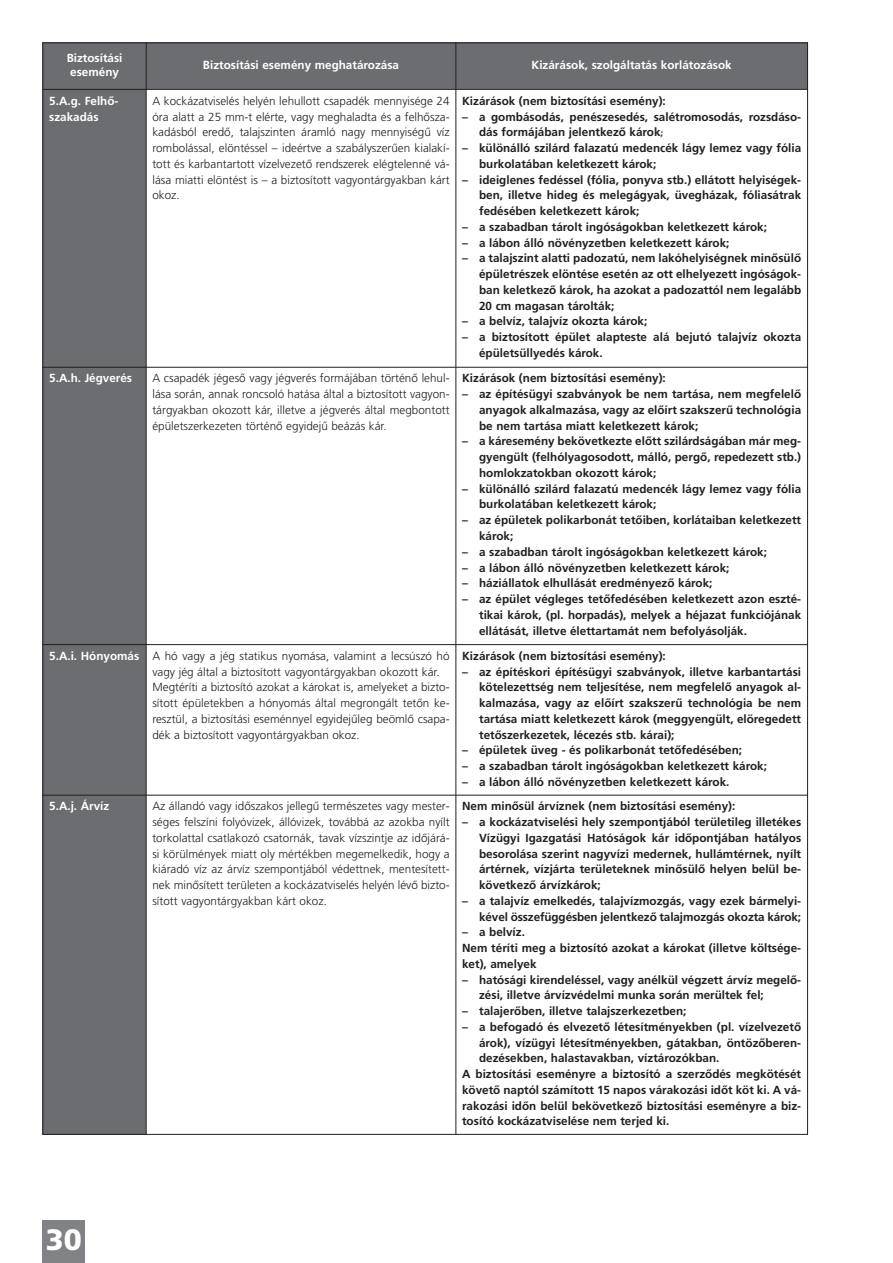
<style>
.page{position:relative;width:893px;height:1263px;background:#fff}
.page>*{position:absolute;margin:0;border:0;box-sizing:border-box;transform-origin:0 0}
.t1{font:700 29.4px "Frutiger M";color:#fff}
.t2{font:11.7px/15.8px "Frutiger M Medium";color:#231f20}
.t3{font:11.7px/15.8px "Frutiger M Light";color:#231f20;text-align:justify}
.t4{font:11.7px/14.1px "Frutiger M Medium";color:#fff;text-align:center}
.s1{font-family:"Adobe Devanagari";font-weight:700;font-style:italic}
.s2{font-family:"Frutiger M Medium";color:#fff}
</style>
<div class="page">
<div style="left:43px;top:1220px;width:42px;height:43px;background:#808285"></div>
<div style="left:43px;top:43px;width:103px;height:46px;background:#6c6d70"></div>
<div style="left:146px;top:43px;width:310px;height:46px;background:#6c6d70"></div>
<div style="left:456px;top:43px;width:352px;height:46px;background:#6c6d70"></div>
<div style="left:43px;top:89px;width:103px;height:278px;background:#6c6d70"></div>
<div style="left:43px;top:367px;width:103px;height:278px;background:#6c6d70"></div>
<div style="left:43px;top:645px;width:103px;height:150px;background:#6c6d70"></div>
<div style="left:43px;top:795px;width:103px;height:339px;background:#6c6d70"></div>
<hr style="left:43px;top:43px;width:1px;height:1091px;background:#231f20">
<hr style="left:146px;top:43px;width:1px;height:1091px;background:#231f20">
<hr style="left:456px;top:43px;width:1px;height:1091px;background:#231f20">
<hr style="left:807px;top:43px;width:1px;height:1091px;background:#231f20">
<hr style="left:43px;top:43px;width:765px;height:1px;background:#231f20">
<hr style="left:43px;top:89px;width:765px;height:1px;background:#231f20">
<hr style="left:43px;top:367px;width:765px;height:1px;background:#231f20">
<hr style="left:43px;top:644px;width:765px;height:1px;background:#231f20">
<hr style="left:43px;top:795px;width:765px;height:1px;background:#231f20">
<hr style="left:43px;top:1134px;width:765px;height:1px;background:#231f20">
<p class="t4" style="left:67px;top:52px;width:57px">Biztosítási esemény</p>
<p class="t4" style="left:203px;top:59px;width:198px">Biztosítási esemény meghatározása</p>
<p class="t4" style="left:531px;top:59px;width:202px">Kizárások, szolgáltatás korlátozások</p>
<p class="t4" style="left:49px;top:94px;width:71px;line-height:15.8px;text-align:left">5.A.g. Felhő&shy;szakadás</p>
<p class="t3" style="left:152px;top:94px;width:299px">A kockázatviselés helyén lehullott csapadék mennyisége 24 óra alatt a 25 mm-t elérte, vagy meghaladta és a felhősza&shy;kadásból eredő, talajszinten áramló nagy mennyiségű víz rombolással, elöntéssel – ideértve a szabályszerűen kialakí&shy;tott és karbantartott vízelvezető rendszerek elégtelenné vá&shy;lása miatti elöntést is – a biztosított vagyontárgyakban kárt okoz.</p>
<p class="t2" style="left:462px;top:94px;width:205px">Kizárások (nem biztosítási esemény):</p>
<p class="t2" style="left:479px;top:109px;width:324px;text-indent:-17px">– a gombásodás, penészesedés, salétromosodás, rozsdáso&shy;dás formájában jelentkező károk<span class="s1">;</span></p>
<p class="t2" style="left:479px;top:141px;width:324px;text-indent:-17px">– különálló szilárd falazatú medencék lágy lemez vagy fólia burkolatában keletkezett károk;</p>
<p class="t2" style="left:479px;top:172px;width:324px;text-align:justify;text-indent:-17px">– ideiglenes fedéssel (fólia, ponyva stb.) ellátott helyiségek&shy;ben, illetve hideg és melegágyak, üvegházak, fóliasátrak fedésében keletkezett károk;</p>
<p class="t2" style="left:462px;top:220px;width:306px">– a szabadban tárolt ingóságokban keletkezett károk;</p>
<p class="t2" style="left:462px;top:235px;width:269px">– a lábon álló növényzetben keletkezett károk;</p>
<p class="t2" style="left:479px;top:251px;width:324px;text-align:justify;text-indent:-17px">– a talajszint alatti padozatú, nem lakóhelyiségnek minősülő épületrészek elöntése esetén az ott elhelyezett ingóságok&shy;ban keletkező károk, ha azokat a padozattól nem legalább 20 cm magasan tárolták;</p>
<p class="t2" style="left:462px;top:314px;width:187px">– a belvíz, talajvíz okozta károk;</p>
<p class="t2" style="left:479px;top:330px;width:324px;text-indent:-17px">– a biztosított épület alapteste alá bejutó talajvíz okozta épületsüllyedés károk.</p>
<p class="t4" style="left:49px;top:372px;width:84px">5.A.h. Jégverés</p>
<p class="t3" style="left:152px;top:371px;width:299px">A csapadék jégeső vagy jégverés formájában történő lehul&shy;lása során, annak roncsoló hatása által a biztosított vagyon&shy;tárgyakban okozott kár, illetve a jégverés által megbontott épületszerkezeten történő egyidejű beázás kár.</p>
<p class="t2" style="left:462px;top:371px;width:205px">Kizárások (nem biztosítási esemény):</p>
<p class="t2" style="left:479px;top:387px;width:324px;text-align:justify;text-indent:-17px">– az építésügyi szabványok be nem tartása, nem megfelelő anyagok alkalmazása, vagy az előírt szakszerű technológia be nem tartása miatt keletkezett károk;</p>
<p class="t2" style="left:479px;top:434px;width:324px;text-align:justify;text-indent:-17px">– a káresemény bekövetkezte előtt szilárdságában már meg&shy;gyengült (felhólyagosodott, málló, pergő, repedezett stb.) homlokzatokban okozott károk;</p>
<p class="t2" style="left:479px;top:482px;width:324px;text-indent:-17px">– különálló szilárd falazatú medencék lágy lemez vagy fólia burkolatában keletkezett károk;</p>
<p class="t2" style="left:479px;top:513px;width:324px;text-indent:-17px">– az épületek polikarbonát tetőiben, korlátaiban keletkezett károk;</p>
<p class="t2" style="left:462px;top:545px;width:306px">– a szabadban tárolt ingóságokban keletkezett károk;</p>
<p class="t2" style="left:462px;top:560px;width:269px">– a lábon álló növényzetben keletkezett károk;</p>
<p class="t2" style="left:462px;top:576px;width:252px">– háziállatok elhullását eredményező károk;</p>
<p class="t2" style="left:479px;top:592px;width:324px;text-align:justify;text-indent:-17px">– az épület végleges tetőfedésében keletkezett azon eszté&shy;tikai károk, (pl. horpadás), melyek a héjazat funkciójának ellátását, illetve élettartamát nem befolyásolják.</p>
<p class="t3" style="left:152px;top:649px;width:299px;text-align:left;text-indent:-103px"><span class="s2">5.A.i. Hónyomás</span> A hó vagy a jég statikus nyomása, valamint a lecsúszó hó vagy jég által a biztosított vagyontárgyakban okozott kár.<br>Megtéríti a biztosító azokat a károkat is, amelyeket a bizto&shy;sított épületekben a hónyomás által megrongált tetőn ke&shy;resztül, a biztosítási eseménnyel egyidejűleg beömlő csapa&shy;dék a biztosított vagyontárgyakban okoz.</p>
<p class="t2" style="left:462px;top:649px;width:205px">Kizárások (nem biztosítási esemény):</p>
<p class="t2" style="left:479px;top:664px;width:324px;text-align:justify;text-indent:-17px">– az építéskori építésügyi szabványok, illetve karbantartási kötelezettség nem teljesítése, nem megfelelő anyagok al&shy;kalmazása, vagy az előírt szakszerű technológia be nem tartása miatt keletkezett károk (meggyengült, elöregedett tetőszerkezetek, lécezés stb. kárai);</p>
<p class="t2" style="left:462px;top:743px;width:281px">– épületek üveg - és polikarbonát tetőfedésében;</p>
<p class="t2" style="left:462px;top:759px;width:306px">– a szabadban tárolt ingóságokban keletkezett károk;</p>
<p class="t2" style="left:462px;top:775px;width:269px">– a lábon álló növényzetben keletkezett károk.</p>
<p class="t4" style="left:49px;top:800px;width:62px">5.A.j. Árvíz</p>
<p class="t3" style="left:152px;top:799px;width:299px">Az állandó vagy időszakos jellegű természetes vagy mester&shy;séges felszíni folyóvizek, állóvizek, továbbá az azokba nyílt torkolattal csatlakozó csatornák, tavak vízszintje az időjárá&shy;si körülmények miatt oly mértékben megemelkedik, hogy a kiáradó víz az árvíz szempontjából védettnek, mentesített&shy;nek minősített területen a kockázatviselés helyén lévő bizto&shy;sított vagyontárgyakban kárt okoz.</p>
<p class="t2" style="left:462px;top:799px;width:275px">Nem minősül árvíznek (nem biztosítási esemény):</p>
<p class="t2" style="left:479px;top:815px;width:324px;text-align:justify;text-indent:-17px">– a kockázatviselési hely szempontjából területileg illetékes Vízügyi Igazgatási Hatóságok kár időpontjában hatályos besorolása szerint nagyvízi medernek, hullámtérnek, nyílt ártérnek, vízjárta területeknek minősülő helyen belül be&shy;következő árvízkárok;</p>
<p class="t2" style="left:462px;top:894px;width:341px;text-align:right">– a talajvíz emelkedés, talajvízmozgás, vagy ezek bármelyi&shy;kével összefüggésben jelentkező talajmozgás okozta károk;</p>
<p class="t2" style="left:462px;top:925px;width:341px">– a belvíz.<br>Nem téríti meg a biztosító azokat a károkat (illetve költsége&shy;ket), amelyek</p>
<p class="t2" style="left:479px;top:973px;width:324px;text-indent:-17px">– hatósági kirendeléssel, vagy anélkül végzett árvíz megelő&shy;zési, illetve árvízvédelmi munka során merültek fel;</p>
<p class="t2" style="left:462px;top:1004px;width:226px">– talajerőben, illetve talajszerkezetben;</p>
<p class="t2" style="left:462px;top:1020px;width:341px">– a befogadó és elvezető létesítményekben (pl. vízelvezető</p>
<p class="t2" style="left:479px;top:1036px;width:324px">árok), vízügyi létesítményekben, gátakban, öntözőberen-</p>
<p class="t2" style="left:479px;top:1051px;width:242px">dezésekben, halastavakban, víztározókban.</p>
<p class="t2" style="left:462px;top:1067px;width:341px">A biztosítási eseményre a biztosító a szerződés megkötését</p>
<p class="t2" style="left:462px;top:1083px;width:341px">követő naptól számított 15 napos várakozási időt köt ki. A vá-</p>
<p class="t2" style="left:462px;top:1099px;width:341px">rakozási időn belül bekövetkező biztosítási eseményre a biz-</p>
<p class="t2" style="left:462px;top:1114px;width:209px">tosító kockázatviselése nem terjed ki.</p>
<h1 class="t1" style="left:46px;top:1227px;width:38px">30</h1>
</div>
